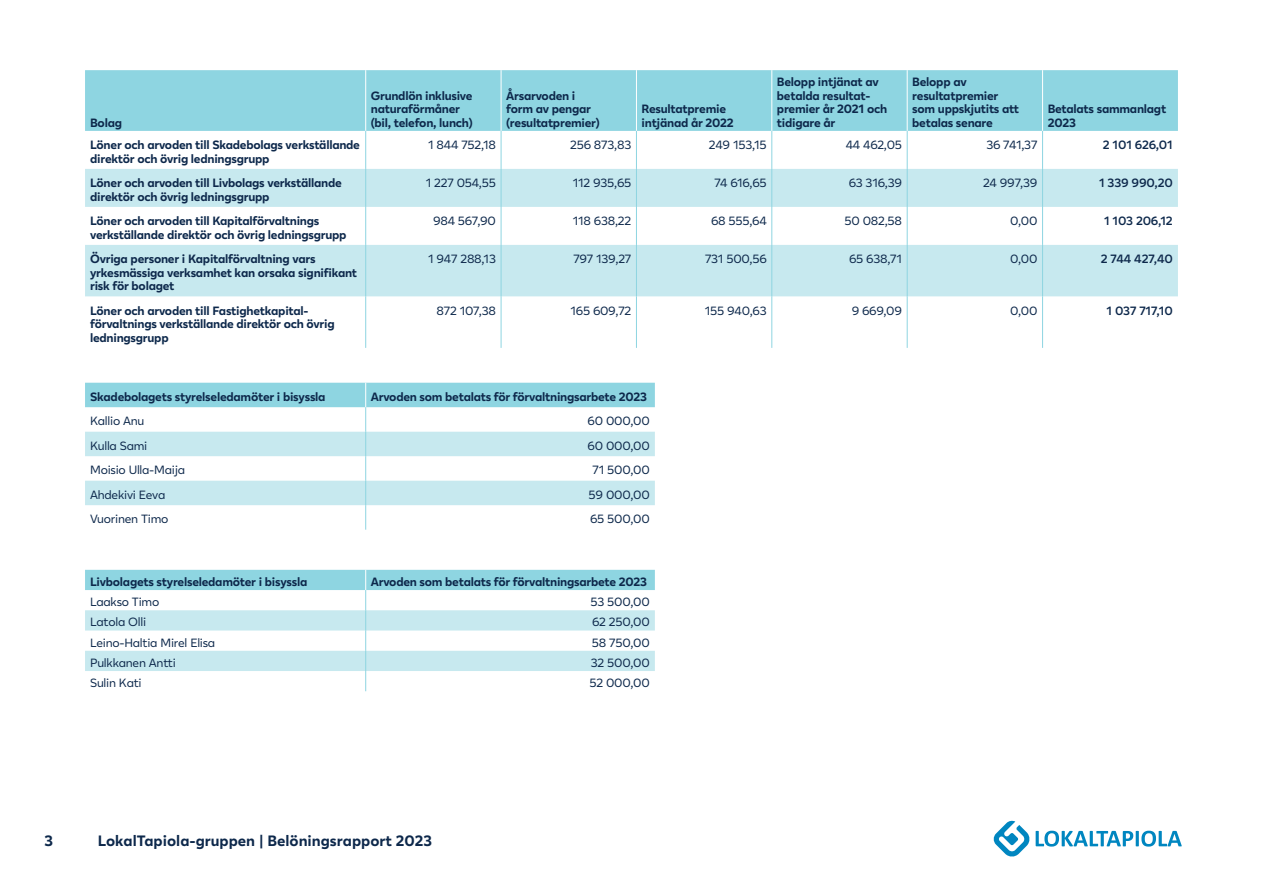
<style>
.page{position:relative;width:1263px;height:893px;background:#fff}
.page>*{position:absolute;margin:0;border:0;box-sizing:border-box;transform-origin:0 0}
.t1{font:700 15px "Lahi Tapiola Sans";color:#0d284b}
.Taulukko_otsikko{font:700 12px/13.5px "Lahi Tapiola Sans";letter-spacing:-.02em;color:#0d284b}
.Taulukko_leipis{font:12px "Lahi Tapiola Sans";letter-spacing:-.02em;color:#0d284b}
.Taulukko_leipis-2{font:600 12px "Lahi Tapiola Sans";letter-spacing:-.02em;color:#0d284b}
</style>
<div class="page">
<svg style="left:1036px;top:831px;width:146px;height:16px"></svg>
<svg style="left:993px;top:820px;width:37px;height:37px"></svg>
<div style="left:85px;top:70px;width:1093px;height:61px;background:#8ed5e1"></div>
<svg style="left:85px;top:169px;width:1093px;height:127px;fill:#c7e9ef"></svg>
<hr style="left:365px;top:70px;width:1px;height:61px;background:#fff">
<hr style="left:501px;top:70px;width:1px;height:61px;background:#fff">
<hr style="left:636px;top:70px;width:1px;height:61px;background:#fff">
<hr style="left:771px;top:70px;width:1px;height:61px;background:#fff">
<hr style="left:907px;top:70px;width:1px;height:61px;background:#fff">
<hr style="left:1042px;top:70px;width:1px;height:61px;background:#fff">
<hr style="left:365px;top:131px;width:1px;height:38px;background:#8ed5e1">
<hr style="left:501px;top:131px;width:1px;height:38px;background:#8ed5e1">
<hr style="left:636px;top:131px;width:1px;height:38px;background:#8ed5e1">
<hr style="left:771px;top:131px;width:1px;height:38px;background:#8ed5e1">
<hr style="left:907px;top:131px;width:1px;height:38px;background:#8ed5e1">
<hr style="left:1042px;top:131px;width:1px;height:38px;background:#8ed5e1">
<hr style="left:365px;top:169px;width:1px;height:38px;background:#8ed5e1">
<hr style="left:501px;top:169px;width:1px;height:38px;background:#8ed5e1">
<hr style="left:636px;top:169px;width:1px;height:38px;background:#8ed5e1">
<hr style="left:771px;top:169px;width:1px;height:38px;background:#8ed5e1">
<hr style="left:907px;top:169px;width:1px;height:38px;background:#8ed5e1">
<hr style="left:1042px;top:169px;width:1px;height:38px;background:#8ed5e1">
<hr style="left:365px;top:207px;width:1px;height:38px;background:#8ed5e1">
<hr style="left:501px;top:207px;width:1px;height:38px;background:#8ed5e1">
<hr style="left:636px;top:207px;width:1px;height:38px;background:#8ed5e1">
<hr style="left:771px;top:207px;width:1px;height:38px;background:#8ed5e1">
<hr style="left:907px;top:207px;width:1px;height:38px;background:#8ed5e1">
<hr style="left:1042px;top:207px;width:1px;height:38px;background:#8ed5e1">
<hr style="left:365px;top:245px;width:1px;height:51px;background:#8ed5e1">
<hr style="left:501px;top:245px;width:1px;height:51px;background:#8ed5e1">
<hr style="left:636px;top:245px;width:1px;height:51px;background:#8ed5e1">
<hr style="left:771px;top:245px;width:1px;height:51px;background:#8ed5e1">
<hr style="left:907px;top:245px;width:1px;height:51px;background:#8ed5e1">
<hr style="left:1042px;top:245px;width:1px;height:51px;background:#8ed5e1">
<hr style="left:365px;top:296px;width:1px;height:52px;background:#8ed5e1">
<hr style="left:501px;top:296px;width:1px;height:52px;background:#8ed5e1">
<hr style="left:636px;top:296px;width:1px;height:52px;background:#8ed5e1">
<hr style="left:771px;top:296px;width:1px;height:52px;background:#8ed5e1">
<hr style="left:907px;top:296px;width:1px;height:52px;background:#8ed5e1">
<hr style="left:1042px;top:296px;width:1px;height:52px;background:#8ed5e1">
<svg style="left:85px;top:383px;width:570px;height:147px"></svg>
<svg style="left:85px;top:570px;width:570px;height:121px"></svg>
<p class="Taulukko_otsikko" style="left:90px;top:115px;width:33px">Bolag</p>
<p class="Taulukko_otsikko" style="left:371px;top:88px;width:104px">Grundlön inklusive naturaförmåner (bil, telefon, lunch)</p>
<p class="Taulukko_otsikko" style="left:506px;top:88px;width:95px">Årsarvoden i form av pengar (resultatpremier)</p>
<p class="Taulukko_otsikko" style="left:641px;top:102px;width:94px">Resultatpremie intjänad år 2022</p>
<p class="Taulukko_otsikko" style="left:777px;top:75px;width:112px">Belopp intjänat av betalda resultat&shy;premier år 2021 och tidigare år</p>
<p class="Taulukko_otsikko" style="left:912px;top:75px;width:108px">Belopp av resultatpremier som uppskjutits att betalas senare</p>
<p class="Taulukko_otsikko" style="left:1048px;top:102px;width:120px">Betalats sammanlagt<br>2023</p>
<p class="Taulukko_otsikko" style="left:90px;top:137px;width:271px">Löner och arvoden till Skadebolags verkställande direktör och övrig ledningsgrupp</p>
<p class="Taulukko_leipis" style="left:428px;top:136px;width:69px">1 844 752,18</p>
<p class="Taulukko_leipis" style="left:570px;top:136px;width:63px">256 873,83</p>
<p class="Taulukko_leipis" style="left:709px;top:136px;width:59px">249 153,15</p>
<p class="Taulukko_leipis" style="left:846px;top:136px;width:58px">44 462,05</p>
<p class="Taulukko_leipis" style="left:986px;top:136px;width:53px">36 741,37</p>
<p class="Taulukko_leipis-2" style="left:1103px;top:136px;width:71px">2 101 626,01</p>
<p class="Taulukko_otsikko" style="left:90px;top:175px;width:253px">Löner och arvoden till Livbolags verkställande direktör och övrig ledningsgrupp</p>
<p class="Taulukko_leipis" style="left:426px;top:174px;width:72px">1 227 054,55</p>
<p class="Taulukko_leipis" style="left:573px;top:174px;width:60px">112 935,65</p>
<p class="Taulukko_leipis" style="left:714px;top:174px;width:54px">74 616,65</p>
<p class="Taulukko_leipis" style="left:849px;top:174px;width:55px">63 316,39</p>
<p class="Taulukko_leipis" style="left:983px;top:174px;width:56px">24 997,39</p>
<p class="Taulukko_leipis-2" style="left:1099px;top:174px;width:75px">1 339 990,20</p>
<p class="Taulukko_otsikko" style="left:90px;top:213px;width:258px">Löner och arvoden till Kapitalförvaltnings verkställande direktör och övrig ledningsgrupp</p>
<p class="Taulukko_leipis" style="left:433px;top:212px;width:64px">984 567,90</p>
<p class="Taulukko_leipis" style="left:573px;top:212px;width:60px">118 638,22</p>
<p class="Taulukko_leipis" style="left:711px;top:212px;width:57px">68 555,64</p>
<p class="Taulukko_leipis" style="left:844px;top:212px;width:59px">50 082,58</p>
<p class="Taulukko_leipis" style="left:1010px;top:212px;width:29px">0,00</p>
<p class="Taulukko_leipis-2" style="left:1104px;top:212px;width:70px">1 103 206,12</p>
<p class="Taulukko_otsikko" style="left:90px;top:251px;width:269px">Övriga personer i Kapitalförvaltning vars yrkesmässiga verksamhet kan orsaka signifikant risk för bolaget</p>
<p class="Taulukko_leipis" style="left:428px;top:250px;width:69px">1 947 288,13</p>
<p class="Taulukko_leipis" style="left:573px;top:250px;width:59px">797 139,27</p>
<p class="Taulukko_leipis" style="left:705px;top:250px;width:63px">731 500,56</p>
<p class="Taulukko_leipis" style="left:849px;top:250px;width:54px">65 638,71</p>
<p class="Taulukko_leipis" style="left:1010px;top:250px;width:29px">0,00</p>
<p class="Taulukko_leipis-2" style="left:1101px;top:250px;width:73px">2 744 427,40</p>
<p class="Taulukko_otsikko" style="left:90px;top:303px;width:246px">Löner och arvoden till Fastighetkapital&shy;förvaltnings verkställande direktör och övrig ledningsgrupp</p>
<p class="Taulukko_leipis" style="left:437px;top:301px;width:61px">872 107,38</p>
<p class="Taulukko_leipis" style="left:570px;top:301px;width:62px">165 609,72</p>
<p class="Taulukko_leipis" style="left:705px;top:301px;width:63px">155 940,63</p>
<p class="Taulukko_leipis" style="left:852px;top:301px;width:52px">9 669,09</p>
<p class="Taulukko_leipis" style="left:1010px;top:301px;width:29px">0,00</p>
<p class="Taulukko_leipis-2" style="left:1106px;top:301px;width:68px">1 037 717,10</p>
<p class="Taulukko_otsikko" style="left:90px;top:389px;width:237px">Skadebolagets styrelseledamöter i bisyssla</p>
<p class="Taulukko_otsikko" style="left:371px;top:389px;width:278px">Arvoden som betalats för förvaltningsarbete 2023</p>
<p class="Taulukko_leipis" style="left:90px;top:412px;width:56px">Kallio Anu</p>
<p class="Taulukko_leipis" style="left:588px;top:412px;width:64px">60 000,00</p>
<p class="Taulukko_leipis" style="left:90px;top:437px;width:59px">Kulla Sami</p>
<p class="Taulukko_leipis" style="left:588px;top:437px;width:64px">60 000,00</p>
<p class="Taulukko_leipis" style="left:90px;top:461px;width:96px">Moisio Ulla-Maija</p>
<p class="Taulukko_leipis" style="left:593px;top:461px;width:59px">71 500,00</p>
<p class="Taulukko_leipis" style="left:90px;top:486px;width:77px">Ahdekivi Eeva</p>
<p class="Taulukko_leipis" style="left:589px;top:486px;width:63px">59 000,00</p>
<p class="Taulukko_leipis" style="left:90px;top:510px;width:80px">Vuorinen Timo</p>
<p class="Taulukko_leipis" style="left:590px;top:510px;width:61px">65 500,00</p>
<p class="Taulukko_otsikko" style="left:90px;top:574px;width:219px">Livbolagets styrelseledamöter i bisyssla</p>
<p class="Taulukko_otsikko" style="left:371px;top:574px;width:278px">Arvoden som betalats för förvaltningsarbete 2023</p>
<p class="Taulukko_leipis" style="left:90px;top:593px;width:71px">Laakso Timo</p>
<p class="Taulukko_leipis" style="left:590px;top:593px;width:61px">53 500,00</p>
<p class="Taulukko_leipis" style="left:90px;top:613px;width:58px">Latola Olli</p>
<p class="Taulukko_leipis" style="left:592px;top:613px;width:59px">62 250,00</p>
<p class="Taulukko_leipis" style="left:90px;top:633px;width:127px">Leino-Haltia Mirel Elisa</p>
<p class="Taulukko_leipis" style="left:592px;top:633px;width:59px">58 750,00</p>
<p class="Taulukko_leipis" style="left:90px;top:654px;width:87px">Pulkkanen Antti</p>
<p class="Taulukko_leipis" style="left:591px;top:654px;width:60px">32 500,00</p>
<p class="Taulukko_leipis" style="left:90px;top:674px;width:53px">Sulin Kati</p>
<p class="Taulukko_leipis" style="left:589px;top:674px;width:62px">52 000,00</p>
<p class="t1" style="left:45px;top:830px;width:10px">3</p>
<p class="t1" style="left:98px;top:830px;width:336px">LokalTapiola-gruppen | Belöningsrapport 2023</p>
</div>
